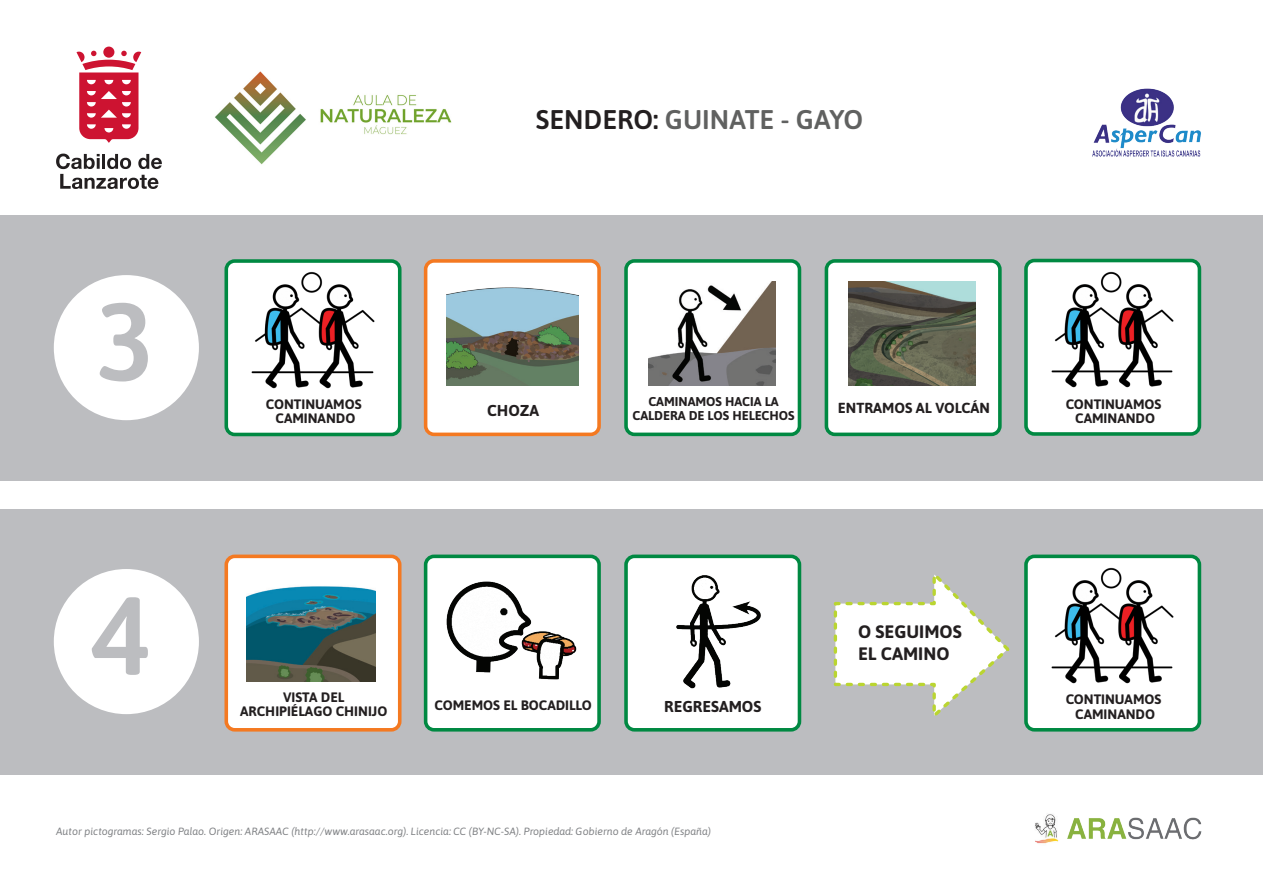
<style>
.page{position:relative;width:1263px;height:893px;background:#fff}
.page>*{position:absolute;margin:0;border:0;box-sizing:border-box;transform-origin:0 0}
.t1{font:110.25px "Asap";color:#bcbdc0}
.t2{font:27px "Asap";color:#606160}
.t3{font:18px/21.6px "Asap";color:#231f20}
.t4{font:15.75px "Asap";color:#231f20}
.t5{font:14.55px "Asap";color:#231f20}
.t6{font:13.65px/14.2px "Asap";color:#231f20;text-align:center}
.t7{font:12.75px/14px "Asap";color:#231f20;text-align:center}
.t8{font:italic 10.5px "Asap";color:#808285}
.s1{color:#231f20}
</style>
<div class="page">
<div style="left:0;top:509px;width:1263px;height:265px;background:#bcbdc0"></div>
<div style="left:0;top:215px;width:1263px;height:265px;background:#bcbdc0"></div>
<img style="left:1035px;top:814px;width:167px;height:30px">
<img style="left:1092px;top:88px;width:109px;height:69px">
<div style="left:103px;top:47px;width:11px;height:11px;background:#cd1331;border-radius:50%"></div>
<svg style="left:76px;top:51px;width:65px;height:92px"></svg>
<svg style="left:56px;top:154px;width:106px;height:35px"></svg>
<img style="left:215px;top:71px;width:237px;height:94px">
<div style="left:54px;top:275px;width:145px;height:145px;background:#fff;border-radius:50%"></div>
<div style="left:54px;top:569px;width:145px;height:145px;background:#fff;border-radius:50%"></div>
<div style="left:1026px;top:261px;width:173px;height:173px;background:#fff;border-radius:8px"></div>
<div style="left:1024px;top:259px;width:177px;height:177px;border:4px solid #008942;border-radius:8px"></div>
<img style="left:1051px;top:271px;width:123px;height:117px">
<div style="left:226px;top:261px;width:174px;height:173px;background:#fff;border-radius:8px"></div>
<div style="left:224px;top:259px;width:177px;height:177px;border:4px solid #008942;border-radius:8px"></div>
<img style="left:251px;top:271px;width:124px;height:118px">
<div style="left:626px;top:261px;width:173px;height:173px;background:#fff;border-radius:8px"></div>
<div style="left:624px;top:259px;width:177px;height:177px;border:4px solid #008942;border-radius:8px"></div>
<img style="left:648px;top:281px;width:127px;height:105px">
<div style="left:826px;top:261px;width:174px;height:173px;background:#fff;border-radius:8px"></div>
<div style="left:825px;top:259px;width:177px;height:177px;border:4px solid #008942;border-radius:8px"></div>
<img style="left:849px;top:281px;width:126px;height:105px">
<div style="left:426px;top:261px;width:173px;height:173px;background:#fff;border-radius:8px"></div>
<div style="left:424px;top:259px;width:177px;height:177px;border:4px solid #f47921;border-radius:8px"></div>
<img style="left:447px;top:287px;width:131px;height:99px">
<div style="left:1026px;top:556px;width:173px;height:174px;background:#fff;border-radius:8px"></div>
<div style="left:1024px;top:555px;width:177px;height:177px;border:4px solid #008942;border-radius:8px"></div>
<img style="left:1051px;top:567px;width:123px;height:117px">
<div style="left:426px;top:556px;width:173px;height:174px;background:#fff;border-radius:8px"></div>
<div style="left:424px;top:555px;width:177px;height:177px;border:4px solid #008942;border-radius:8px"></div>
<img style="left:447px;top:581px;width:130px;height:99px">
<div style="left:226px;top:556px;width:174px;height:174px;background:#fff;border-radius:8px"></div>
<div style="left:224px;top:555px;width:177px;height:177px;border:4px solid #f47921;border-radius:8px"></div>
<img style="left:247px;top:586px;width:128px;height:95px">
<div style="left:626px;top:556px;width:173px;height:174px;background:#fff;border-radius:8px"></div>
<div style="left:624px;top:555px;width:177px;height:177px;border:4px solid #008942;border-radius:8px"></div>
<img style="left:676px;top:575px;width:85px;height:114px">
<svg style="left:833px;top:575px;width:177px;height:141px"></svg>
<h1 class="t1" style="left:95px;top:266px;width:60px">3</h1>
<h1 class="t1" style="left:91px;top:560px;width:60px">4</h1>
<h2 class="t2" style="left:536px;top:101px;width:329px"><span class="s1">SENDERO:</span> GUINATE - GAYO</h2>
<h3 class="t6" style="left:266px;top:396px;width:97px">CONTINUAMOS<br>CAMINANDO</h3>
<p class="t7" style="left:632px;top:394px;width:164px">CAMINAMOS HACIA LA<br>CALDERA DE LOS HELECHOS</p>
<h3 class="t4" style="left:487px;top:400px;width:54px">CHOZA</h3>
<h3 class="t5" style="left:838px;top:398px;width:154px">ENTRAMOS AL VOLCÁN</h3>
<h3 class="t6" style="left:240px;top:690px;width:149px">VISTA DEL<br>ARCHIPIÉLAGO CHINIJO</h3>
<h3 class="t4" style="left:664px;top:695px;width:99px">REGRESAMOS</h3>
<h3 class="t6" style="left:434px;top:697px;width:159px">COMEMOS EL BOCADILLO</h3>
<h3 class="t3" style="left:858px;top:620px;width:105px">O SEGUIMOS<br>EL CAMINO</h3>
<p class="t8" style="left:56px;top:824px;width:656px">Autor pictogramas: Sergio Palao. Origen: ARASAAC (http://www.arasaac.org). Licencia: CC (BY-NC-SA). Propiedad: Gobierno de Aragón (España)</p>
<h3 class="t6" style="left:1066px;top:396px;width:97px">CONTINUAMOS<br>CAMINANDO</h3>
<h3 class="t6" style="left:1066px;top:692px;width:97px">CONTINUAMOS<br>CAMINANDO</h3>
</div>
